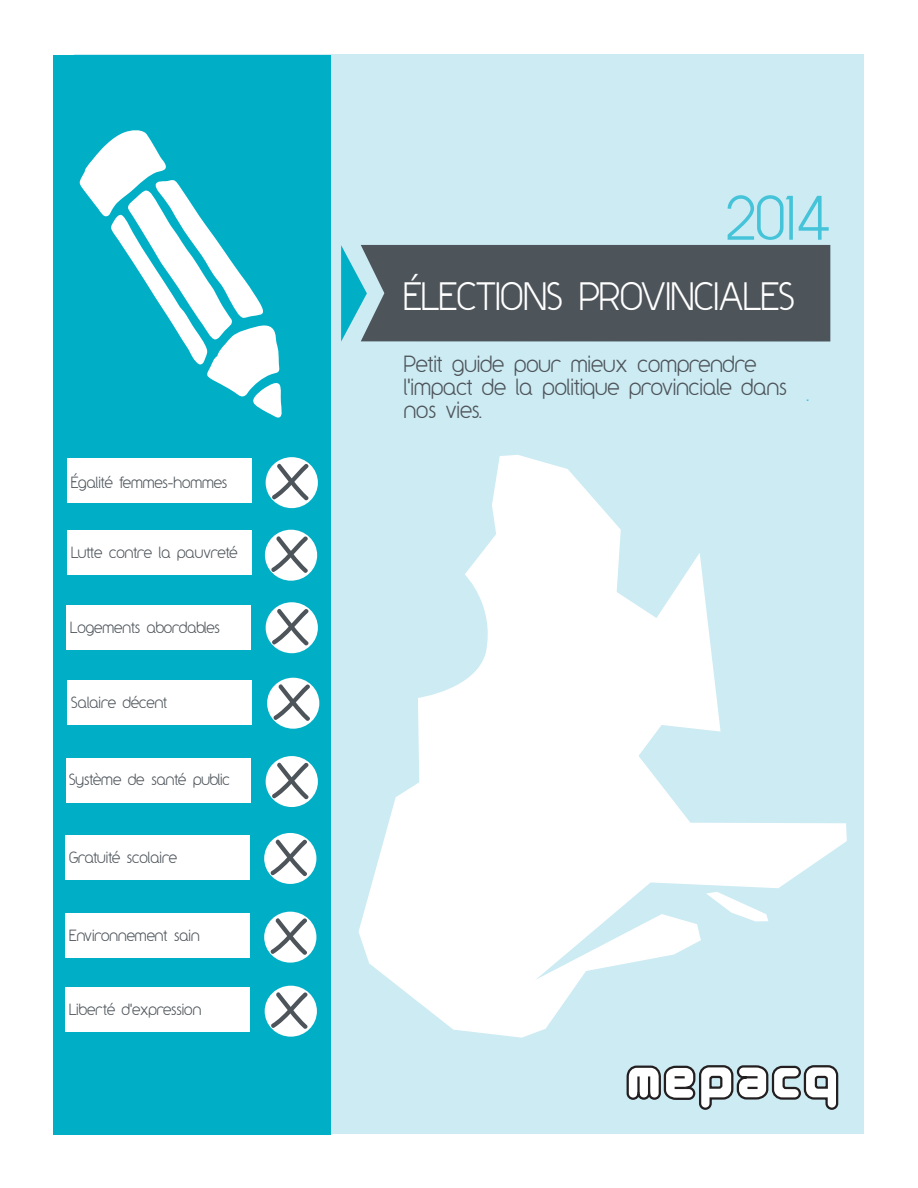
<style>
.page{position:relative;width:918px;height:1188px;background:#fff}
.page>*{position:absolute;margin:0;border:0;box-sizing:border-box;transform-origin:0 0}
.t1{font:52.2px "Y2 K Neophyte";color:#44c3d9}
.t2{font:33px "Y2 K Neophyte";color:#fff}
.t3{font:20.25px "Y2 K Neophyte";color:#44c3d9;scale:.96 1}
.t4{font:19.5px/23.4px "Y2 K Neophyte";color:#4d545a}
.t5{font:13.5px "Y2 K Neophyte";color:#4d545a}
</style>
<div class="page">
<div style="left:74px;top:55px;width:790px;height:1079px;background:#cdebf3"></div>
<div style="left:367px;top:245px;width:463px;height:96px;background:#4d545a"></div>
<svg style="left:341px;top:245px;width:26px;height:97px"></svg>
<div style="left:53px;top:55px;width:277px;height:1079px;background:#00afc6"></div>
<div style="left:67px;top:459px;width:185px;height:44px;background:#fff"></div>
<div style="left:67px;top:530px;width:185px;height:44px;background:#fff"></div>
<div style="left:66px;top:605px;width:184px;height:44px;background:#fff"></div>
<div style="left:67px;top:681px;width:185px;height:44px;background:#fff"></div>
<div style="left:66px;top:758px;width:184px;height:44px;background:#fff"></div>
<div style="left:65px;top:835px;width:184px;height:44px;background:#fff"></div>
<div style="left:65px;top:913px;width:184px;height:44px;background:#fff"></div>
<div style="left:266px;top:457px;width:52px;height:51px;background:#fff;border-radius:50%"></div>
<svg style="left:271px;top:462px;width:39px;height:40px"></svg>
<div style="left:265px;top:530px;width:52px;height:51px;background:#fff;border-radius:50%"></div>
<svg style="left:270px;top:535px;width:39px;height:39px"></svg>
<div style="left:266px;top:602px;width:52px;height:51px;background:#fff;border-radius:50%"></div>
<svg style="left:271px;top:607px;width:39px;height:40px"></svg>
<svg style="left:358px;top:455px;width:489px;height:583px"></svg>
<svg style="left:706px;top:892px;width:62px;height:29px"></svg>
<div style="left:267px;top:678px;width:52px;height:51px;background:#fff;border-radius:50%"></div>
<svg style="left:272px;top:683px;width:39px;height:39px"></svg>
<div style="left:266px;top:756px;width:52px;height:51px;background:#fff;border-radius:50%"></div>
<svg style="left:271px;top:761px;width:39px;height:40px"></svg>
<div style="left:264px;top:833px;width:52px;height:51px;background:#fff;border-radius:50%"></div>
<svg style="left:269px;top:838px;width:39px;height:39px"></svg>
<div style="left:264px;top:912px;width:52px;height:51px;background:#fff;border-radius:50%"></div>
<svg style="left:269px;top:917px;width:39px;height:39px"></svg>
<div style="left:265px;top:986px;width:52px;height:51px;background:#fff;border-radius:50%"></div>
<svg style="left:270px;top:991px;width:39px;height:39px"></svg>
<div style="left:65px;top:988px;width:184px;height:44px;background:#fff"></div>
<svg style="left:627px;top:1065px;width:211px;height:45px"></svg>
<svg style="left:79px;top:130px;width:203px;height:288px"></svg>
<p class="t5" style="left:71px;top:473px;width:158px">Égalité femmes-hommes</p>
<p class="t5" style="left:71px;top:544px;width:168px">Lutte contre la pauvreté</p>
<p class="t5" style="left:70px;top:618px;width:151px">Logements abordables</p>
<p class="t5" style="left:71px;top:693px;width:97px">Salaire décent</p>
<p class="t5" style="left:69px;top:770px;width:162px">Système de santé public</p>
<p class="t5" style="left:69px;top:848px;width:109px">Gratuité scolaire</p>
<p class="t5" style="left:69px;top:926px;width:132px">Environnement sain</p>
<p class="t5" style="left:69px;top:1000px;width:134px">Liberté d'expression</p>
<h1 class="t1" style="left:726px;top:182px;width:105px">2014</h1>
<p class="t2" style="left:404px;top:274px;width:392px">ÉLECTIONS PROVINCIALES</p>
<p class="t4" style="left:404px;top:351px;width:384px">Petit guide pour mieux comprendre l'impact de la politique provinciale dans nos vies.</p>
<h3 class="t3" style="left:806px;top:378px;width:5px">.</h3>
</div>
